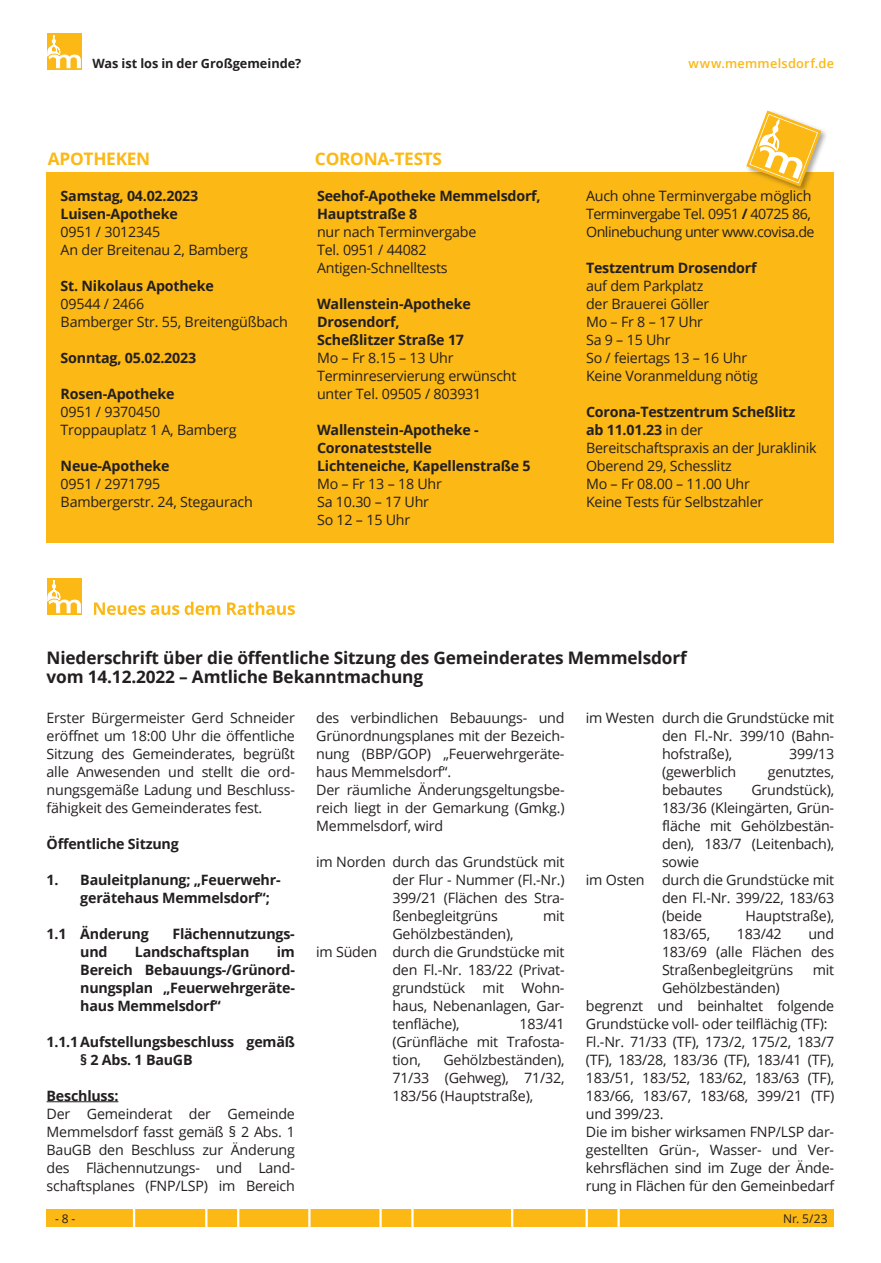
<style>
.page{position:relative;width:881px;height:1263px;background:#fff}
.page>*{position:absolute;margin:0;border:0;box-sizing:border-box;transform-origin:0 0}
.t1{font:700 17.25px/18.9px "Open Sans";letter-spacing:-.01em;color:#231f20}
.t2{font:700 17.25px "Open Sans";letter-spacing:-.015em;color:#fcb814}
.t3{font:14.25px/18px "Open Sans";letter-spacing:-.015em;color:#231f20}
.t4{font:700 14.25px/18px "Open Sans";letter-spacing:-.015em;color:#231f20}
.t5{font:14.25px/18px "Open Sans";letter-spacing:-.035em;color:#231f20}
.t6{font:700 12.75px "Open Sans";color:#231f20}
.t7{font:600 12.75px "Open Sans";letter-spacing:.02em;color:#fcb814}
.t8{font:12px "Open Sans";color:#231f20}
.s1{font-weight:700}
</style>
<div class="page">
<svg style="left:47px;top:34px;width:34px;height:36px"></svg>
<svg style="left:47px;top:35px;width:33px;height:33px"></svg>
<div style="left:47px;top:1210px;width:786px;height:17px;background:#fcb814"></div>
<svg style="left:133px;top:1210px;width:2px;height:17px"></svg>
<svg style="left:205px;top:1210px;width:2px;height:17px"></svg>
<svg style="left:237px;top:1210px;width:2px;height:17px"></svg>
<svg style="left:308px;top:1210px;width:2px;height:17px"></svg>
<svg style="left:379px;top:1210px;width:2px;height:17px"></svg>
<svg style="left:411px;top:1210px;width:2px;height:17px"></svg>
<svg style="left:511px;top:1210px;width:2px;height:17px"></svg>
<svg style="left:585px;top:1210px;width:2px;height:17px"></svg>
<svg style="left:617px;top:1210px;width:2px;height:17px"></svg>
<div style="left:47px;top:172px;width:786px;height:371px;background:#fcb814"></div>
<div style="left:744px;top:109px;width:84px;height:85px;background:#231f20;opacity:.39"></div>
<svg style="left:746px;top:111px;width:75px;height:76px"></svg>
<hr style="left:47px;top:1101px;width:71px;height:1px;background:#231f20">
<svg style="left:94px;top:602px;width:201px;height:13px"></svg>
<svg style="left:47px;top:579px;width:34px;height:36px"></svg>
<svg style="left:47px;top:580px;width:34px;height:33px"></svg>
<p class="t6" style="left:92px;top:54px;width:210px">Was ist los in der Großgemeinde?</p>
<p class="t2" style="left:48px;top:146px;width:104px">APOTHEKEN</p>
<p class="t2" style="left:315px;top:146px;width:129px">CORONA-TESTS</p>
<p class="t4" style="left:61px;top:186px;width:139px">Samstag, 04.02.2023<br>Luisen-Apotheke</p>
<p class="t3" style="left:61px;top:222px;width:189px">0951 / 3012345<br>An der Breitenau 2, Bamberg</p>
<p class="t4" style="left:61px;top:276px;width:155px">St. Nikolaus Apotheke</p>
<p class="t3" style="left:61px;top:294px;width:229px">09544 / 2466<br>Bamberger Str. 55, Breitengüßbach</p>
<p class="t4" style="left:61px;top:348px;width:137px">Sonntag, 05.02.2023</p>
<p class="t4" style="left:61px;top:384px;width:115px">Rosen-Apotheke</p>
<p class="t3" style="left:61px;top:402px;width:177px">0951 / 9370450<br>Troppauplatz 1 A, Bamberg</p>
<p class="t4" style="left:61px;top:456px;width:110px">Neue-Apotheke</p>
<p class="t3" style="left:61px;top:474px;width:194px">0951 / 2971795<br>Bambergerstr. 24, Stegaurach</p>
<p class="t4" style="left:317px;top:186px;width:225px">Seehof-Apotheke Memmelsdorf,<br>Hauptstraße 8</p>
<p class="t3" style="left:317px;top:222px;width:161px">nur nach Terminvergabe<br>Tel. 0951 / 44082<br>Antigen-Schnelltests</p>
<p class="t4" style="left:317px;top:294px;width:155px">Wallenstein-Apotheke<br>Drosendorf,<br>Scheßlitzer Straße 17</p>
<p class="t3" style="left:317px;top:348px;width:201px">Mo – Fr 8.15 – 13 Uhr<br>Terminreservierung erwünscht unter Tel. 09505 / 803931</p>
<p class="t4" style="left:317px;top:420px;width:215px">Wallenstein-Apotheke -<br>Coronateststelle<br>Lichteneiche, Kapellenstraße 5</p>
<p class="t3" style="left:317px;top:474px;width:126px">Mo – Fr 13 – 18 Uhr<br>Sa 10.30 – 17 Uhr<br>So 12 – 15 Uhr</p>
<p class="t7" style="left:688px;top:55px;width:147px">www.memmelsdorf.de</p>
<p class="t5" style="left:585px;top:186px;width:230px">Auch ohne Terminvergabe möglich<br>Terminvergabe Tel. 0951 <span class="s1">/</span> 40725 86,<br>Onlinebuchung unter www.covisa.de</p>
<p class="t4" style="left:585px;top:258px;width:172px">Testzentrum Drosendorf</p>
<p class="t3" style="left:585px;top:276px;width:173px">auf dem Parkplatz<br>der Brauerei Göller<br>Mo – Fr 8 – 17 Uhr<br>Sa 9 – 15 Uhr<br>So / feiertags 13 – 16 Uhr<br>Keine Voranmeldung nötig</p>
<p class="t3" style="left:585px;top:402px;width:232px"><span class="s1">Corona-Testzentrum Scheßlitz<br>ab 11.01.23</span> in der<br>Bereitschaftspraxis an der Juraklinik<br>Oberend 29, Schesslitz<br>Mo – Fr 08.00 – 11.00 Uhr<br>Keine Tests für Selbstzahler</p>
<p class="t1" style="left:47px;top:648px;width:641px">Niederschrift über die öffentliche Sitzung des Gemeinderates Memmelsdorf vom 14.12.2022 – Amtliche Bekanntmachung</p>
<p class="t3" style="left:47px;top:708px;width:250px;text-align:justify">Erster Bürgermeister Gerd Schneider eröffnet um 18:00 Uhr die öffentliche Sitzung des Gemeinderates, begrüßt alle Anwesenden und stellt die ord&shy;nungsgemäße Ladung und Beschluss&shy;fähigkeit des Gemeinderates fest.</p>
<p class="t4" style="left:47px;top:834px;width:134px">Öffentliche Sitzung</p>
<p class="t4" style="left:80px;top:870px;width:202px;text-indent:-34px">1. Bauleitplanung; „Feuerwehr&shy;gerätehaus Memmelsdorf“;</p>
<p class="t4" style="left:47px;top:924px;width:104px">1.1 Änderung</p>
<p class="t4" style="left:172px;top:924px;width:124px">Flächennutzungs-</p>
<p class="t4" style="left:80px;top:942px;width:29px">und</p>
<p class="t4" style="left:135px;top:942px;width:116px">Landschaftsplan</p>
<p class="t3" style="left:661px;top:708px;width:174px;text-align:justify;text-indent:-76px">im Westen durch die Grundstücke mit den Fl.-Nr. 399/10 (Bahn&shy;hofstraße),</p>
<p class="t3" style="left:316px;top:708px;width:250px">des verbindlichen Bebauungs- und<br>Grünordnungsplanes mit der Bezeich&shy;nung (BBP/GOP) „Feuerwehrgeräte&shy;haus Memmelsdorf“.<br>Der räumliche Änderungsgeltungsbe&shy;reich liegt in der Gemarkung (Gmkg.)<br>Memmelsdorf, wird</p>
<p class="t3" style="left:392px;top:852px;width:174px;text-align:justify;text-indent:-76px">im Norden durch das Grundstück mit der Flur - Nummer (Fl.-Nr.)<br>399/21 (Flächen des Stra&shy;ßenbegleitgrüns</p>
<p class="t3" style="left:788px;top:744px;width:46px">399/13</p>
<p class="t3" style="left:661px;top:762px;width:76px">(gewerblich</p>
<p class="t3" style="left:767px;top:762px;width:68px">genutztes,</p>
<p class="t3" style="left:661px;top:780px;width:62px">bebautes</p>
<p class="t3" style="left:751px;top:780px;width:84px">Grundstück),</p>
<p class="t3" style="left:661px;top:798px;width:174px">183/36 (Kleingärten, Grün-</p>
<p class="t3" style="left:661px;top:816px;width:174px">fläche mit Gehölzbestän-</p>
<p class="t3" style="left:661px;top:834px;width:174px">den), 183/7 (Leitenbach),</p>
<p class="t3" style="left:661px;top:852px;width:39px">sowie</p>
<p class="t3" style="left:585px;top:870px;width:250px">im Osten durch die Grundstücke mit</p>
<p class="t3" style="left:661px;top:888px;width:174px">den Fl.-Nr. 399/22, 183/63</p>
<p class="t3" style="left:661px;top:906px;width:42px">(beide</p>
<p class="t3" style="left:745px;top:906px;width:90px">Hauptstraße),</p>
<p class="t3" style="left:661px;top:924px;width:50px">183/65,</p>
<p class="t3" style="left:736px;top:924px;width:46px">183/42</p>
<p class="t3" style="left:543px;top:906px;width:23px">mit</p>
<p class="t3" style="left:392px;top:924px;width:122px">Gehölzbeständen),</p>
<p class="t3" style="left:316px;top:942px;width:250px">im Süden durch die Grundstücke mit</p>
<p class="t3" style="left:392px;top:960px;width:174px">den Fl.-Nr. 183/22 (Privat-</p>
<p class="t3" style="left:392px;top:978px;width:174px">grundstück mit Wohn-</p>
<p class="t3" style="left:392px;top:996px;width:174px">haus, Nebenanlagen, Gar-</p>
<p class="t3" style="left:392px;top:1014px;width:69px">tenfläche),</p>
<p class="t3" style="left:661px;top:924px;width:174px;text-align:justify;text-indent:146px">und 183/69 (alle Flächen des Straßenbegleitgrüns</p>
<p class="t4" style="left:80px;top:942px;width:216px;text-align:justify;text-indent:196px">im Bereich Bebauungs-/Grünord&shy;nungsplan „Feuerwehrgeräte&shy;haus Memmelsdorf“</p>
<p class="t4" style="left:80px;top:1032px;width:216px;text-indent:-34px">1.1.1 Aufstellungsbeschluss gemäß § 2 Abs. 1 BauGB</p>
<p class="t4" style="left:47px;top:1086px;width:73px">Beschluss:</p>
<p class="t3" style="left:47px;top:1104px;width:250px;text-align:justify">Der Gemeinderat der Gemeinde Memmelsdorf fasst gemäß § 2 Abs. 1<br>BauGB den Beschluss zur Änderung des Flächennutzungs- und Land&shy;schaftsplanes (FNP/LSP) im Bereich</p>
<p class="t3" style="left:812px;top:960px;width:23px">mit</p>
<p class="t3" style="left:585px;top:978px;width:250px;text-indent:76px">Gehölzbeständen) begrenzt und beinhaltet folgende Grundstücke voll- oder teilflächig (TF):<br>Fl.-Nr. 71/33 (TF), 173/2, 175/2, 183/7 (TF), 183/28, 183/36 (TF), 183/41 (TF), 183/51, 183/52, 183/62, 183/63 (TF), 183/66, 183/67, 183/68, 399/21 (TF) und 399/23.<br>Die im bisher wirksamen FNP/LSP dar&shy;gestellten Grün-, Wasser- und Ver&shy;kehrsflächen sind im Zuge der Ände&shy;rung in Flächen für den Gemeinbedarf</p>
<p class="t3" style="left:392px;top:1014px;width:174px;text-align:justify;text-indent:127px">183/41 (Grünfläche mit Trafosta&shy;tion,</p>
<p class="t3" style="left:392px;top:1050px;width:174px;text-align:justify;text-indent:51px">Gehölzbeständen), 71/33 (Gehweg), 71/32, 183/56 (Hauptstraße),</p>
<p class="t8" style="left:55px;top:1211px;width:22px">- 8 -</p>
<p class="t8" style="left:783px;top:1211px;width:46px">Nr. 5/23</p>
</div>
